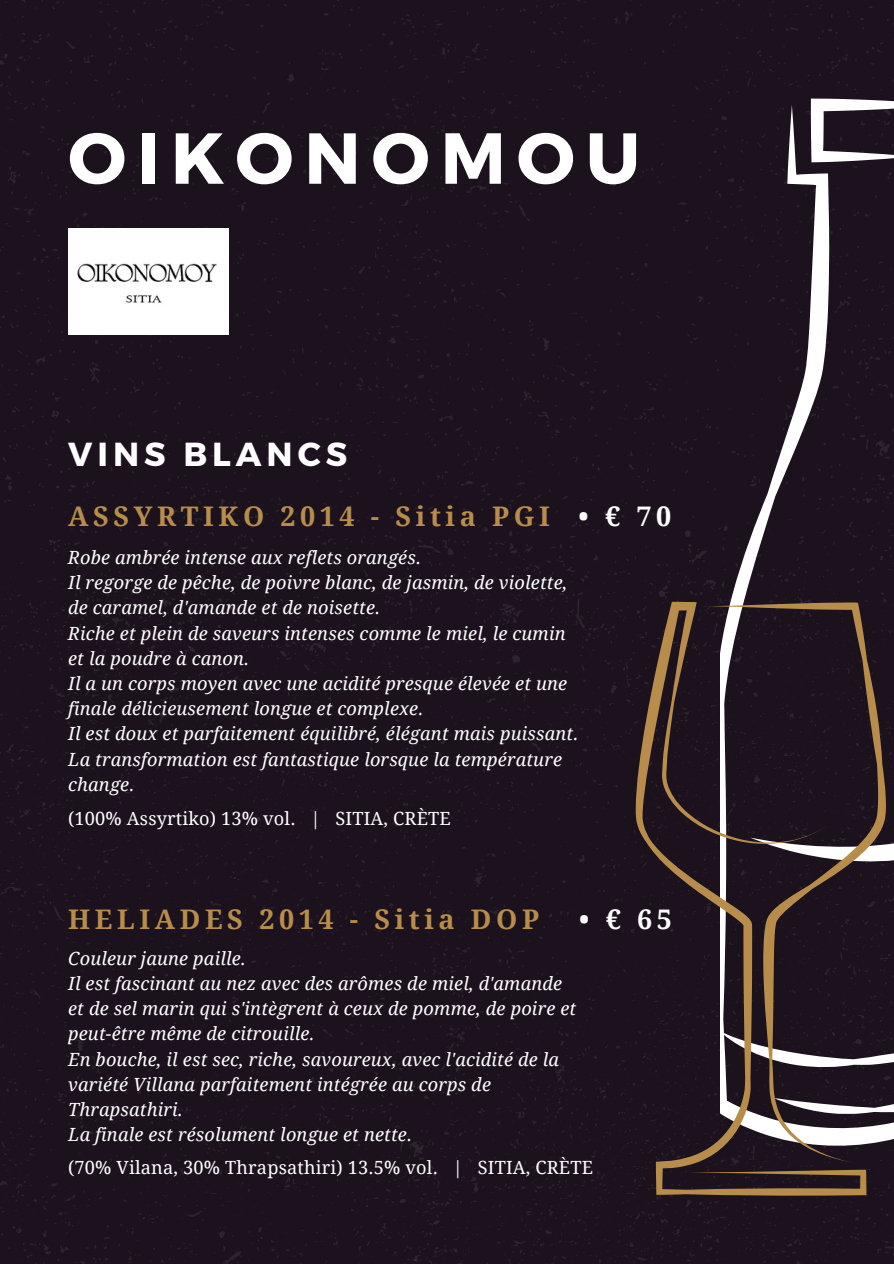
<style>
.page{position:relative;width:894px;height:1264px;background:#fff}
.page>*{position:absolute;margin:0;border:0;box-sizing:border-box;transform-origin:0 0}
.t1{font:700 72px "Montserrat";letter-spacing:.15em;color:#fff}
.t2{font:700 33.3px "Montserrat";letter-spacing:.15em;color:#fff}
.t3{font:700 27px "Droid Serif";letter-spacing:.17em;color:#b88d4b}
.t4{font:700 27px "Droid Serif";color:#fff}
.t5{font:italic 18.15px/25.2px "Droid Serif";letter-spacing:.01em;color:#fff}
.t6{font:18.15px "Droid Serif";letter-spacing:.01em;color:#fff}
.s1{color:#fff}
</style>
<div class="page">
<div style="left:0;top:0;width:893px;height:572px;background:#1b121d"></div>
<div style="left:0;top:572px;width:893px;height:691px;background:#1b121d"></div>
<div style="left:720px;top:105px;width:173px;height:1043px;background:#1b121d"></div>
<svg style="left:750px;top:99px;width:143px;height:767px;fill:#1b121d"></svg>
<svg style="left:885px;top:1025px;width:8px;height:89px"></svg>
<svg style="left:635px;top:602px;width:231px;height:594px;fill:#1b121d"></svg>
<svg style="left:700px;top:602px;width:185px;height:561px;fill:#1b121d"></svg>
<div style="left:68px;top:229px;width:160px;height:106px;background:#fff"></div>
<img style="left:77px;top:263px;width:140px;height:40px">
<p class="t1" style="left:68px;top:111px;width:573px">OIKONOMOU</p>
<p class="t2" style="left:68px;top:432px;width:280px">VINS BLANCS</p>
<p class="t3" style="left:68px;top:501px;width:604px">ASSYRTIKO 2014 - Sitia PGI <span class="s1">• € 70</span></p>
<p class="t5" style="left:68px;top:545px;width:354px">Robe ambrée intense aux reflets orangés.</p>
<p class="t5" style="left:68px;top:570px;width:500px">Il regorge de pêche, de poivre blanc, de jasmin, de violette, de caramel, d'amande et de noisette.</p>
<p class="t5" style="left:68px;top:620px;width:499px">Riche et plein de saveurs intenses comme le miel, le cumin et la poudre à canon.</p>
<p class="t5" style="left:68px;top:671px;width:500px">Il a un corps moyen avec une acidité presque élevée et une finale délicieusement longue et complexe.</p>
<h3 class="t5" style="left:68px;top:721px;width:512px">Il est doux et parfaitement équilibré, élégant mais puissant.</h3>
<p class="t5" style="left:68px;top:746px;width:495px">La transformation est fantastique lorsque la température change.</p>
<p class="t6" style="left:68px;top:808px;width:384px">(100% Assyrtiko) 13% vol. | SITIA, CRÈTE</p>
<h1 class="t3" style="left:68px;top:903px;width:472px">HELIADES 2014 - Sitia DOP</h1>
<h1 class="t4" style="left:578px;top:903px;width:95px">•€65</h1>
<p class="t5" style="left:68px;top:946px;width:179px">Couleur jaune paille.</p>
<h2 class="t5" style="left:68px;top:971px;width:509px">Il est fascinant au nez avec des arômes de miel, d'amande et de sel marin qui s'intègrent à ceux de pomme, de poire et peut-être même de citrouille.</h2>
<h3 class="t5" style="left:68px;top:1046px;width:492px">En bouche, il est sec, riche, savoureux, avec l'acidité de la variété Villana parfaitement intégrée au corps de<br>Thrapsathiri.</h3>
<p class="t5" style="left:68px;top:1122px;width:345px">La finale est résolument longue et nette.</p>
<p class="t6" style="left:68px;top:1157px;width:526px">(70% Vilana, 30% Thrapsathiri) 13.5% vol. | SITIA, CRÈTE</p>
</div>
